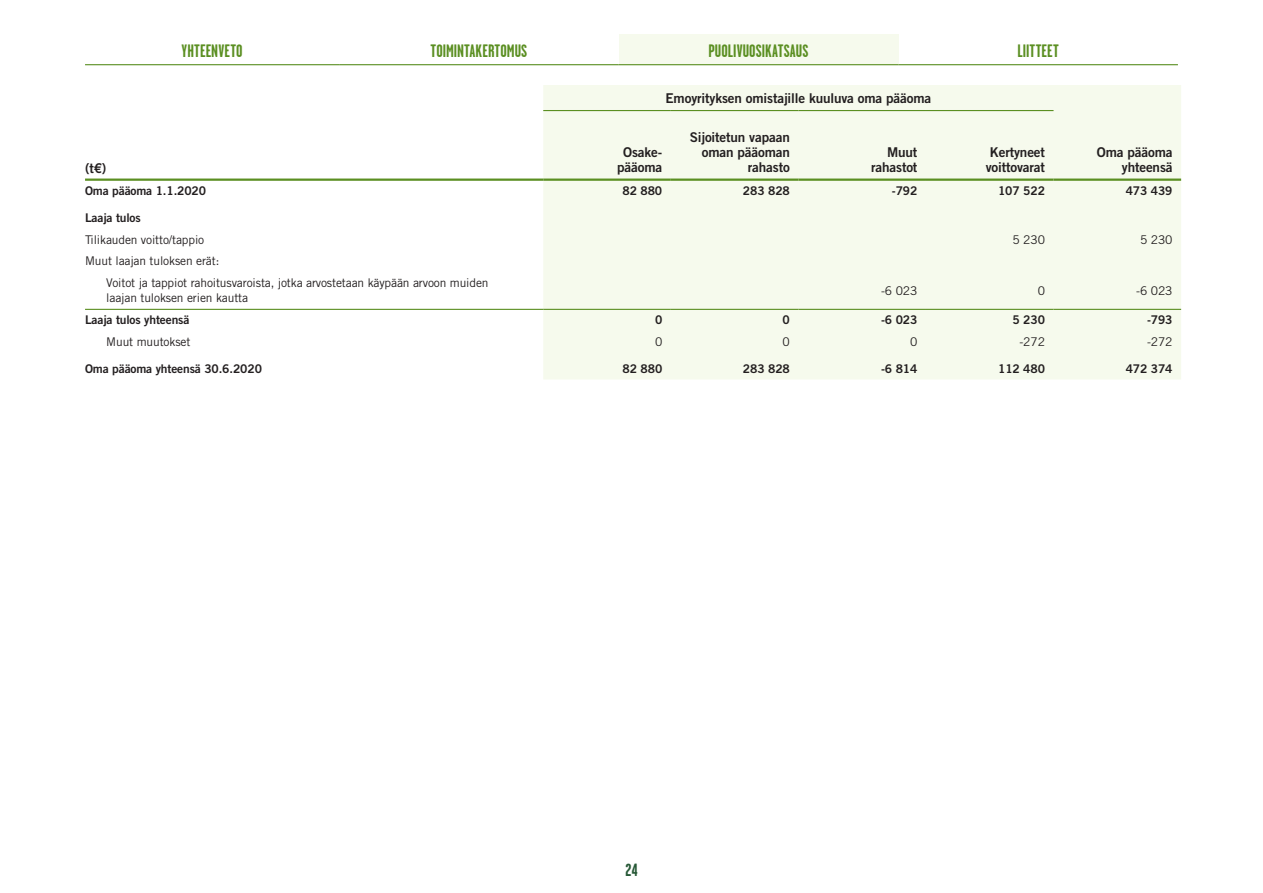
<style>
.page{position:relative;width:1263px;height:893px;background:#fff}
.page>*{position:absolute;margin:0;border:0;box-sizing:border-box;transform-origin:0 0}
.t1{font:700 18px "Garage Gothic S Pankki";letter-spacing:.005em;color:#5b8f22}
.t2{font:700 17.7px "Garage Gothic S Pankki";color:#275937}
.t3{font:13.5px/15px "Trade Gothic LT Std Bd 2";letter-spacing:-.01em;color:#231f20;text-align:right}
.t4{font:12px/22.2px "Trade Gothic LT Std";letter-spacing:-.01em;color:#231f20}
.t5{font:12px "Trade Gothic LT Std Bd 2";letter-spacing:-.01em;color:#231f20}
</style>
<div class="page">
<div style="left:619px;top:34px;width:279px;height:31px;background:#f6faed"></div>
<hr style="left:85px;top:64px;width:254px;height:1px;background:#5b8f22">
<hr style="left:339px;top:64px;width:280px;height:1px;background:#5b8f22">
<hr style="left:619px;top:64px;width:279px;height:1px;background:#5b8f22">
<hr style="left:898px;top:64px;width:280px;height:1px;background:#5b8f22">
<div style="left:543px;top:85px;width:638px;height:294px;background:#f6faed"></div>
<hr style="left:85px;top:309px;width:458px;height:1px;background:#5b8f22">
<hr style="left:543px;top:309px;width:128px;height:1px;background:#5b8f22">
<hr style="left:671px;top:309px;width:127px;height:1px;background:#5b8f22">
<hr style="left:798px;top:309px;width:128px;height:1px;background:#5b8f22">
<hr style="left:926px;top:309px;width:127px;height:1px;background:#5b8f22">
<hr style="left:1053px;top:309px;width:128px;height:1px;background:#5b8f22">
<hr style="left:543px;top:110px;width:128px;height:1px;background:#5b8f22">
<hr style="left:671px;top:110px;width:127px;height:1px;background:#5b8f22">
<hr style="left:798px;top:110px;width:128px;height:1px;background:#5b8f22">
<hr style="left:926px;top:110px;width:127px;height:1px;background:#5b8f22">
<hr style="left:85px;top:179px;width:458px;height:2px;background:#5b8f22">
<hr style="left:543px;top:179px;width:128px;height:2px;background:#5b8f22">
<hr style="left:671px;top:179px;width:127px;height:2px;background:#5b8f22">
<hr style="left:798px;top:179px;width:128px;height:2px;background:#5b8f22">
<hr style="left:926px;top:179px;width:127px;height:2px;background:#5b8f22">
<hr style="left:1053px;top:179px;width:128px;height:2px;background:#5b8f22">
<p class="t3" style="left:85px;top:160px;width:23px">(t€)</p>
<h1 class="t1" style="left:182px;top:41px;width:63px">YHTEENVETO</h1>
<h1 class="t1" style="left:430px;top:41px;width:98px">TOIMINTAKERTOMUS</h1>
<h1 class="t1" style="left:708px;top:41px;width:102px">PUOLIVUOSIKATSAUS</h1>
<h1 class="t1" style="left:1017px;top:41px;width:43px">LIITTEET</h1>
<p class="t3" style="left:665px;top:90px;width:267px">Emoyrityksen omistajille kuuluva oma pääoma</p>
<p class="t3" style="left:617px;top:145px;width:47px;text-align:center">Osake&shy;pääoma</p>
<p class="t3" style="left:690px;top:130px;width:102px">Sijoitetun vapaan oman pääoman rahasto</p>
<p class="t3" style="left:871px;top:145px;width:48px">Muut rahastot</p>
<p class="t3" style="left:986px;top:145px;width:61px;text-align:center">Kertyneet voittovarat</p>
<p class="t3" style="left:1097px;top:145px;width:77px">Oma pääoma yhteensä</p>
<p class="t5" style="left:85px;top:183px;width:123px">Oma pääoma 1.1.2020</p>
<p class="t5" style="left:623px;top:183px;width:41px">82 880</p>
<p class="t5" style="left:743px;top:183px;width:48px">283 828</p>
<p class="t5" style="left:892px;top:183px;width:27px">-792</p>
<p class="t5" style="left:998px;top:183px;width:48px">107 522</p>
<p class="t5" style="left:1126px;top:183px;width:48px">473 439</p>
<p class="t5" style="left:85px;top:211px;width:57px">Laaja tulos</p>
<p class="t4" style="left:85px;top:228px;width:121px">Tilikauden voitto/tappio</p>
<p class="t4" style="left:1012px;top:228px;width:34px">5 230</p>
<p class="t4" style="left:1140px;top:228px;width:34px">5 230</p>
<p class="t4" style="left:106px;top:249px;width:384px;text-indent:-21px">Muut laajan tuloksen erät:<br>Voitot ja tappiot rahoitusvaroista, jotka arvostetaan käypään arvoon muiden</p>
<p class="t4" style="left:106px;top:287px;width:143px">laajan tuloksen erien kautta</p>
<p class="t4" style="left:881px;top:279px;width:38px">-6 023</p>
<p class="t4" style="left:1038px;top:279px;width:9px">0</p>
<p class="t4" style="left:1136px;top:279px;width:38px">-6 023</p>
<p class="t5" style="left:85px;top:313px;width:106px">Laaja tulos yhteensä</p>
<p class="t5" style="left:655px;top:313px;width:9px">0</p>
<p class="t5" style="left:782px;top:313px;width:9px">0</p>
<p class="t5" style="left:881px;top:313px;width:38px">-6 023</p>
<p class="t5" style="left:1012px;top:313px;width:34px">5 230</p>
<p class="t5" style="left:1147px;top:313px;width:27px">-793</p>
<p class="t4" style="left:106px;top:330px;width:86px">Muut muutokset</p>
<p class="t4" style="left:655px;top:330px;width:9px">0</p>
<p class="t4" style="left:782px;top:330px;width:9px">0</p>
<p class="t4" style="left:910px;top:330px;width:9px">0</p>
<p class="t4" style="left:1019px;top:330px;width:27px">-272</p>
<p class="t4" style="left:1147px;top:330px;width:27px">-272</p>
<p class="t5" style="left:85px;top:361px;width:178px">Oma pääoma yhteensä 30.6.2020</p>
<p class="t5" style="left:623px;top:361px;width:41px">82 880</p>
<p class="t5" style="left:743px;top:361px;width:48px">283 828</p>
<p class="t5" style="left:881px;top:361px;width:38px">-6 814</p>
<p class="t5" style="left:998px;top:361px;width:48px">112 480</p>
<p class="t5" style="left:1126px;top:361px;width:48px">472 374</p>
<h2 class="t2" style="left:625px;top:860px;width:14px">24</h2>
</div>
